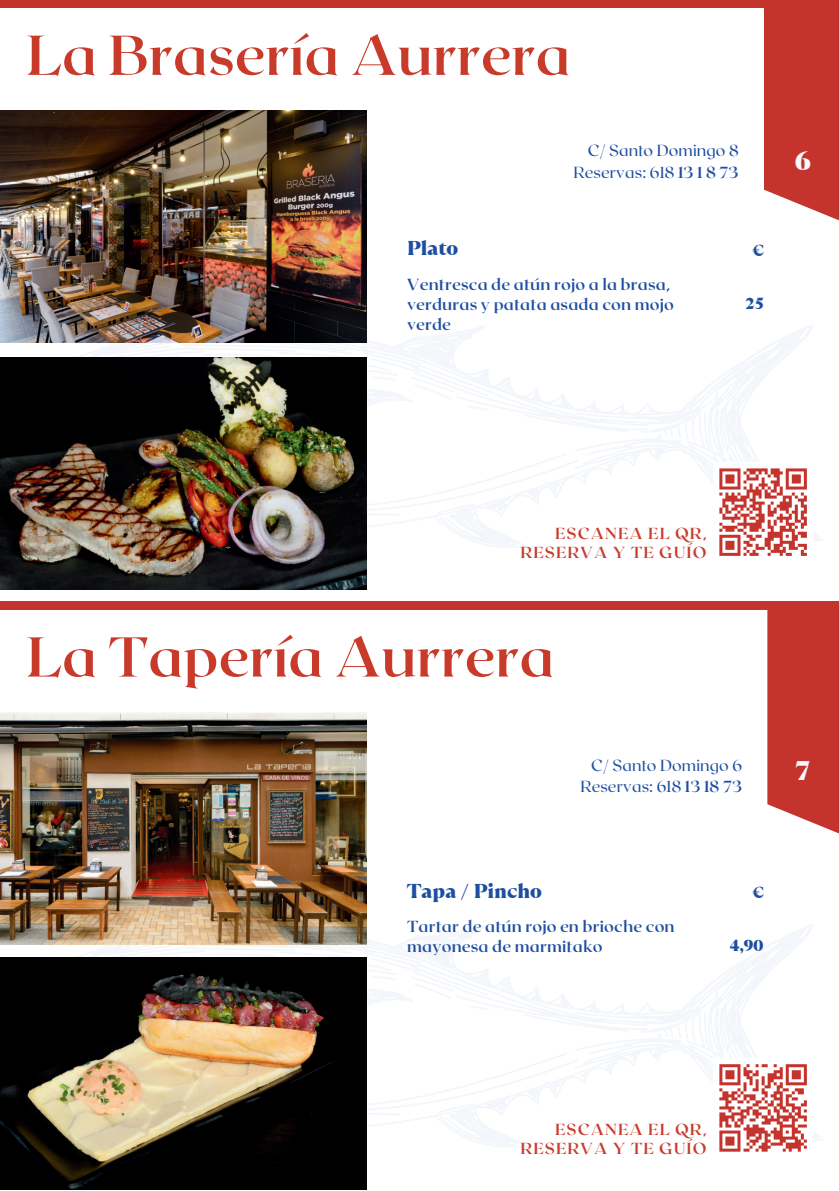
<style>
.page{position:relative;width:839px;height:1191px;background:#fff}
.page>*{position:absolute;margin:0;border:0;box-sizing:border-box;transform-origin:0 0}
.t1{font:700 56px "Roxborough CF";color:#c83b2b}
.t2{font:900 26.8px "TT Ramillas";color:#f7f9fc}
.t3{font:900 20px "TT Ramillas";color:#1d4ea1}
.t4{font:900 16.2px "TT Ramillas";color:#1d4ea1}
.t5{font:700 16px/20px "Roxborough CF";letter-spacing:.01em;color:#1d4ea1}
.t6{font:16px/21.4px "Roxborough CF";letter-spacing:.01em;color:#1d4ea1;text-align:right}
.t7{font:700 16px/18.6px "Roxborough CF";letter-spacing:.07em;color:#c83b2b;text-align:right}
.t8{font:900 16px "TT Ramillas";color:#1d4ea1}
.s1{font-weight:700}
</style>
<div class="page">
<div style="left:763px;top:0;width:75px;height:223px;background:#c4332c"></div>
<div style="left:767px;top:601px;width:71px;height:236px;background:#c4332c"></div>
<svg style="left:366px;top:891px;width:457px;height:267px"></svg>
<svg style="left:655px;top:1034px;width:6px;height:4px"></svg>
<svg style="left:78px;top:941px;width:500px;height:178px"></svg>
<div style="left:713px;top:1058px;width:99px;height:100px;background:#fff"></div>
<svg style="left:719px;top:1064px;width:88px;height:88px"></svg>
<img style="left:0;top:712px;width:366px;height:233px">
<img style="left:0;top:957px;width:366px;height:233px">
<svg style="left:366px;top:291px;width:457px;height:268px"></svg>
<svg style="left:655px;top:434px;width:6px;height:4px"></svg>
<svg style="left:79px;top:341px;width:499px;height:178px"></svg>
<div style="left:713px;top:462px;width:99px;height:100px;background:#fff"></div>
<svg style="left:719px;top:468px;width:88px;height:88px"></svg>
<img style="left:0;top:110px;width:366px;height:233px">
<img style="left:0;top:357px;width:366px;height:233px">
<div style="left:0;top:0;width:838px;height:8px;background:#c4332c"></div>
<div style="left:0;top:601px;width:838px;height:9px;background:#c4332c"></div>
<h1 class="t1" style="left:27px;top:19px;width:545px">La Brasería Aurrera</h1>
<p class="t3" style="left:407px;top:235px;width:53px">Plato</p>
<p class="t6" style="left:573px;top:140px;width:166px">C/ Santo Domingo 8<br>Reservas: 618 <span class="s1">13 1 8 73</span></p>
<h2 class="t2" style="left:794px;top:143px;width:18px">6</h2>
<p class="t4" style="left:752px;top:239px;width:13px">€</p>
<p class="t5" style="left:407px;top:274px;width:268px">Ventresca de atún rojo a la brasa, verduras y patata asada con mojo verde</p>
<p class="t8" style="left:745px;top:293px;width:20px">25</p>
<p class="t7" style="left:520px;top:524px;width:187px">ESCANEA EL QR,<br>RESERVA Y TE GUÍO</p>
<h1 class="t1" style="left:27px;top:621px;width:529px">La Tapería Aurrera</h1>
<p class="t3" style="left:407px;top:878px;width:136px">Tapa / Pincho</p>
<p class="t6" style="left:580px;top:755px;width:163px">C/ Santo Domingo 6<br>Reservas: 618 <span class="s1">13 18 73</span></p>
<h2 class="t2" style="left:795px;top:754px;width:16px">7</h2>
<p class="t4" style="left:752px;top:882px;width:13px">€</p>
<p class="t5" style="left:407px;top:917px;width:269px">Tartar de atún rojo en brioche con mayonesa de marmitako</p>
<p class="t8" style="left:730px;top:936px;width:35px">4,90</p>
<p class="t7" style="left:520px;top:1120px;width:187px">ESCANEA EL QR,<br>RESERVA Y TE GUÍO</p>
</div>
